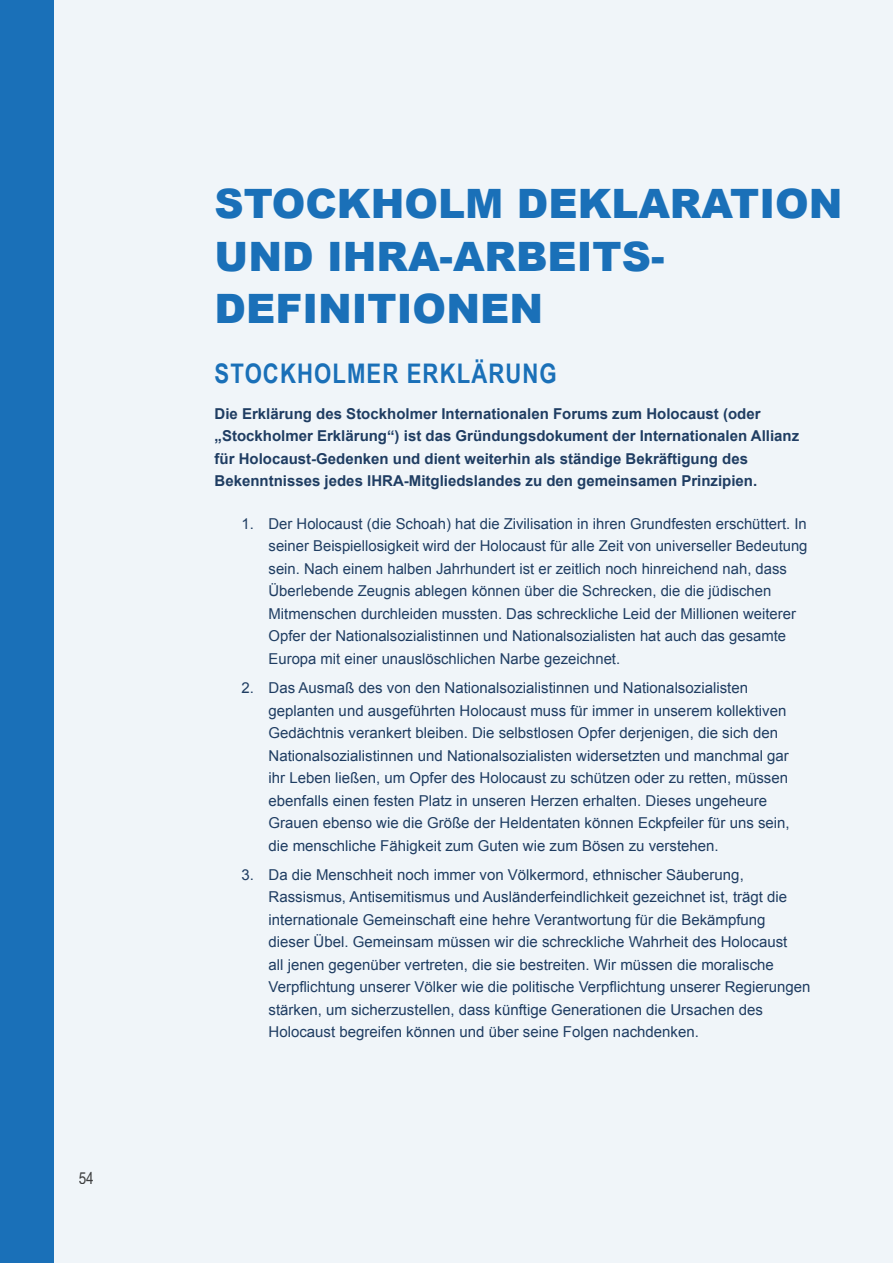
<style>
.page{position:relative;width:893px;height:1263px;background:#f0f5f9}
.page>*{position:absolute;margin:0;border:0;box-sizing:border-box;transform-origin:0 0}
.t1{font:900 40.5px/52.5px "Arial";color:#1a70b8}
.t2{font:700 27px "Arial Narrow";letter-spacing:.04em;color:#1a70b8}
.t3{font:16.5px "Arial Narrow";color:#000}
.t4{font:15px/22.5px "Arial";color:#1f3d62}
.t5{font:700 15px/22.5px "Arial";color:#1f3d62}
</style>
<div class="page">
<div style="left:0;top:0;width:54px;height:1263px;background:#1a70b8"></div>
<p class="t3" style="left:79px;top:1166px;width:17px">54</p>
<h1 class="t1" style="left:215px;top:176px;width:629px">STOCKHOLM DEKLARATION<br>UND IHRA-ARBEITS-<br>DEFINITIONEN</h1>
<h2 class="t2" style="left:215px;top:353px;width:344px">STOCKHOLMER ERKLÄRUNG</h2>
<p class="t5" style="left:215px;top:402px;width:586px">Die Erklärung des Stockholmer Internationalen Forums zum Holocaust (oder „Stockholmer Erklärung“) ist das Gründungsdokument der Internationalen Allianz für Holocaust-Gedenken und dient weiterhin als ständige Bekräftigung des Bekenntnisses jedes IHRA-Mitgliedslandes zu den gemeinsamen Prinzipien.</p>
<p class="t4" style="left:269px;top:512px;width:540px;text-indent:-27px">1. Der Holocaust (die Schoah) hat die Zivilisation in ihren Grundfesten erschüttert. In seiner Beispiellosigkeit wird der Holocaust für alle Zeit von universeller Bedeutung sein. Nach einem halben Jahrhundert ist er zeitlich noch hinreichend nah, dass Überlebende Zeugnis ablegen können über die Schrecken, die die jüdischen Mitmenschen durchleiden mussten. Das schreckliche Leid der Millionen weiterer Opfer der Nationalsozialistinnen und Nationalsozialisten hat auch das gesamte Europa mit einer unauslöschlichen Narbe gezeichnet.</p>
<p class="t4" style="left:269px;top:677px;width:523px;text-indent:-27px">2. Das Ausmaß des von den Nationalsozialistinnen und Nationalsozialisten geplanten und ausgeführten Holocaust muss für immer in unserem kollektiven Gedächtnis verankert bleiben. Die selbstlosen Opfer derjenigen, die sich den Nationalsozialistinnen und Nationalsozialisten widersetzten und manchmal gar ihr Leben ließen, um Opfer des Holocaust zu schützen oder zu retten, müssen ebenfalls einen festen Platz in unseren Herzen erhalten. Dieses ungeheure Grauen ebenso wie die Größe der Heldentaten können Eckpfeiler für uns sein, die menschliche Fähigkeit zum Guten wie zum Bösen zu verstehen.</p>
<p class="t4" style="left:269px;top:863px;width:543px;text-indent:-27px">3. Da die Menschheit noch immer von Völkermord, ethnischer Säuberung, Rassismus, Antisemitismus und Ausländerfeindlichkeit gezeichnet ist, trägt die internationale Gemeinschaft eine hehre Verantwortung für die Bekämpfung<br>dieser Übel. Gemeinsam müssen wir die schreckliche Wahrheit des Holocaust<br>all jenen gegenüber vertreten, die sie bestreiten. Wir müssen die moralische Verpflichtung unserer Völker wie die politische Verpflichtung unserer Regierungen stärken, um sicherzustellen, dass künftige Generationen die Ursachen des Holocaust begreifen können und über seine Folgen nachdenken.</p>
</div>
